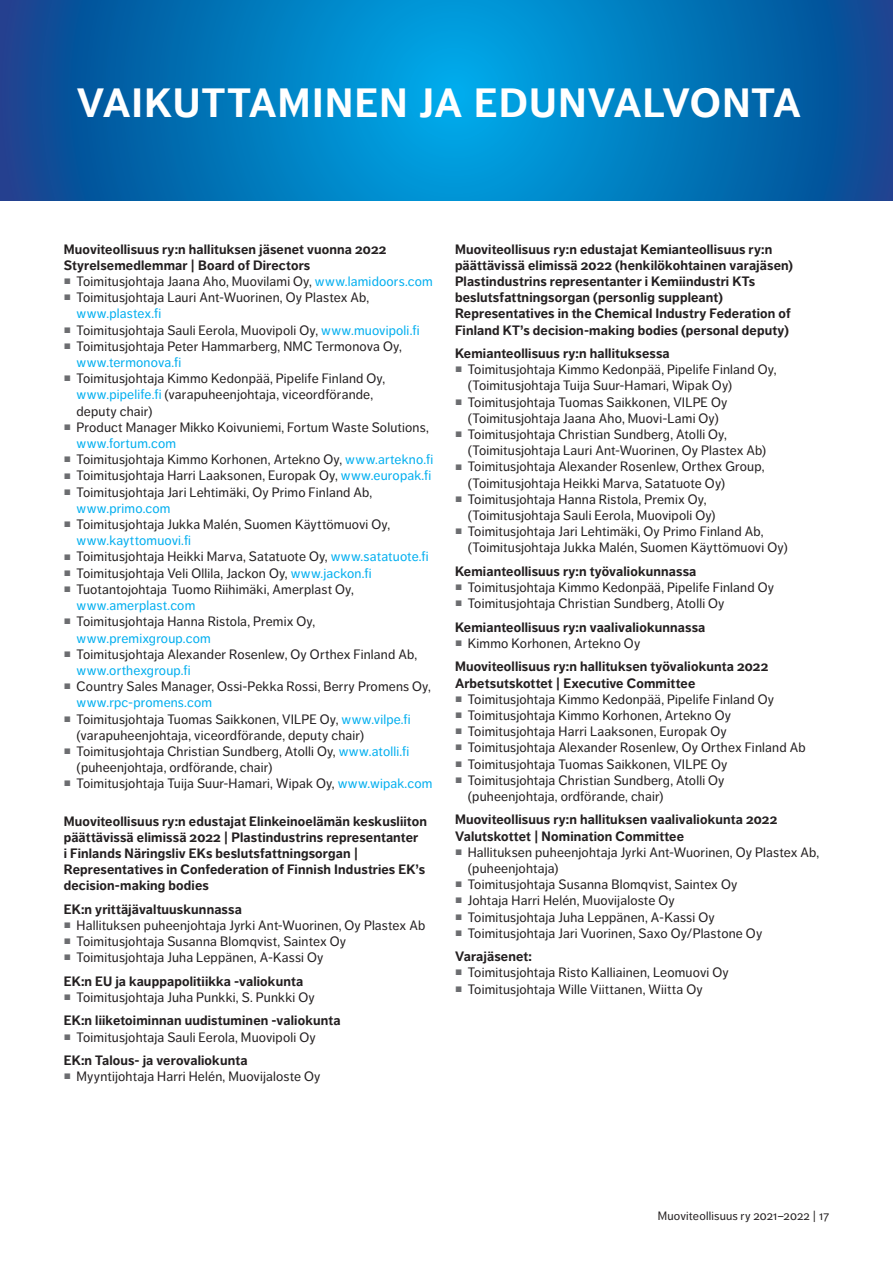
<style>
.page{position:relative;width:893px;height:1263px;background:#fff}
.page>*{position:absolute;margin:0;border:0;box-sizing:border-box;transform-origin:0 0}
.Paajakso-otsikot_202{font:700 40.5px "Dagny Pro";letter-spacing:.03em;color:#fff}
.t1{font:13.5px/16.2px "Dagny Pro";letter-spacing:.01em;color:#231f20}
.Tummat_valiotsikot_0{font:700 13.5px/16.2px "Dagny Pro";letter-spacing:.01em;color:#231f20}
.t2{font:12px "Dagny Pro";letter-spacing:.015em;color:#231f20}
.s1{font-family:"Arial";font-size:12px;color:#6c6d70}
.s2{color:#00aeef}
</style>
<div class="page">
<svg style="left:0;top:0;width:893px;height:200px;background:#0375b9"></svg>
<p class="Paajakso-otsikot_202" style="left:77px;top:79px;width:726px">VAIKUTTAMINEN JA EDUNVALVONTA</p>
<p class="Tummat_valiotsikot_0" style="left:64px;top:241px;width:324px">Muoviteollisuus ry:n hallituksen jäsenet vuonna 2022</p>
<p class="Tummat_valiotsikot_0" style="left:64px;top:257px;width:248px">Styrelsemedlemmar | Board of Directors</p>
<p class="t1" style="left:64px;top:273px;width:371px"><span class="s1">■</span> Toimitusjohtaja Jaana Aho, Muovilami Oy, <span class="s2">www.lamidoors.com</span></p>
<p class="t1" style="left:77px;top:289px;width:294px;text-indent:-13px"><span class="s1">■</span> Toimitusjohtaja Lauri Ant-Wuorinen, Oy Plastex Ab, <span class="s2">www.plastex.fi</span></p>
<p class="t1" style="left:64px;top:322px;width:357px"><span class="s1">■</span> Toimitusjohtaja Sauli Eerola, Muovipoli Oy, <span class="s2">www.muovipoli.fi</span></p>
<p class="t1" style="left:77px;top:338px;width:327px;text-indent:-13px"><span class="s1">■</span> Toimitusjohtaja Peter Hammarberg, NMC Termonova Oy, <span class="s2">www.termonova.fi</span></p>
<p class="t1" style="left:77px;top:370px;width:310px;text-indent:-13px"><span class="s1">■</span> Toimitusjohtaja Kimmo Kedonpää, Pipelife Finland Oy, <span class="s2">www.pipelife.fi</span> (varapuheenjohtaja, viceordförande, deputy chair)</p>
<p class="t1" style="left:77px;top:419px;width:354px;text-indent:-13px"><span class="s1">■</span> Product Manager Mikko Koivuniemi, Fortum Waste Solutions, <span class="s2">www.fortum.com</span></p>
<p class="t1" style="left:64px;top:451px;width:371px"><span class="s1">■</span> Toimitusjohtaja Kimmo Korhonen, Artekno Oy, <span class="s2">www.artekno.fi</span></p>
<p class="t1" style="left:64px;top:468px;width:369px"><span class="s1">■</span> Toimitusjohtaja Harri Laaksonen, Europak Oy, <span class="s2">www.europak.fi</span></p>
<p class="t1" style="left:77px;top:484px;width:297px;text-indent:-13px"><span class="s1">■</span> Toimitusjohtaja Jari Lehtimäki, Oy Primo Finland Ab, <span class="s2">www.primo.com</span></p>
<p class="t1" style="left:77px;top:516px;width:315px;text-indent:-13px"><span class="s1">■</span> Toimitusjohtaja Jukka Malén, Suomen Käyttömuovi Oy, <span class="s2">www.kayttomuovi.fi</span></p>
<p class="t1" style="left:64px;top:549px;width:366px"><span class="s1">■</span> Toimitusjohtaja Heikki Marva, Satatuote Oy, <span class="s2">www.satatuote.fi</span></p>
<p class="t1" style="left:64px;top:565px;width:309px"><span class="s1">■</span> Toimitusjohtaja Veli Ollila, Jackon Oy, <span class="s2">www.jackon.fi</span></p>
<p class="t1" style="left:77px;top:581px;width:279px;text-indent:-13px"><span class="s1">■</span> Tuotantojohtaja Tuomo Riihimäki, Amerplast Oy, <span class="s2">www.amerplast.com</span></p>
<p class="t1" style="left:77px;top:613px;width:240px;text-indent:-13px"><span class="s1">■</span> Toimitusjohtaja Hanna Ristola, Premix Oy, <span class="s2">www.premixgroup.com</span></p>
<p class="t1" style="left:77px;top:646px;width:342px;text-indent:-13px"><span class="s1">■</span> Toimitusjohtaja Alexander Rosenlew, Oy Orthex Finland Ab, <span class="s2">www.orthexgroup.fi</span></p>
<p class="t1" style="left:77px;top:678px;width:356px;text-indent:-13px"><span class="s1">■</span> Country Sales Manager, Ossi-Pekka Rossi, Berry Promens Oy, <span class="s2">www.rpc-promens.com</span></p>
<p class="t1" style="left:77px;top:711px;width:336px;text-indent:-13px"><span class="s1">■</span> Toimitusjohtaja Tuomas Saikkonen, VILPE Oy, <span class="s2">www.vilpe.fi </span>(varapuheenjohtaja, viceordförande, deputy chair)</p>
<p class="t1" style="left:77px;top:743px;width:334px;text-indent:-13px"><span class="s1">■</span> Toimitusjohtaja Christian Sundberg, Atolli Oy, <span class="s2">www.atolli.fi </span>(puheenjohtaja, ordförande, chair)</p>
<p class="t1" style="left:64px;top:775px;width:370px"><span class="s1">■</span> Toimitusjohtaja Tuija Suur-Hamari, Wipak Oy, <span class="s2">www.wipak.com</span></p>
<p class="Tummat_valiotsikot_0" style="left:64px;top:813px;width:365px">Muoviteollisuus ry:n edustajat Elinkeinoelämän keskusliiton päättävissä elimissä 2022 | Plastindustrins representanter<br>i Finlands Näringsliv EKs beslutsfattningsorgan | Representatives in Confederation of Finnish Industries EK’s decision-making bodies</p>
<p class="Tummat_valiotsikot_0" style="left:64px;top:901px;width:180px">EK:n yrittäjävaltuuskunnassa</p>
<p class="t1" style="left:64px;top:917px;width:363px"><span class="s1">■</span> Hallituksen puheenjohtaja Jyrki Ant-Wuorinen, Oy Plastex Ab</p>
<p class="t1" style="left:64px;top:933px;width:284px"><span class="s1">■</span> Toimitusjohtaja Susanna Blomqvist, Saintex Oy</p>
<p class="t1" style="left:64px;top:950px;width:261px"><span class="s1">■</span> Toimitusjohtaja Juha Leppänen, A-Kassi Oy</p>
<p class="Tummat_valiotsikot_0" style="left:64px;top:973px;width:241px">EK:n EU ja kauppapolitiikka -valiokunta</p>
<p class="t1" style="left:64px;top:989px;width:253px"><span class="s1">■</span> Toimitusjohtaja Juha Punkki, S. Punkki Oy</p>
<p class="Tummat_valiotsikot_0" style="left:64px;top:1013px;width:278px">EK:n liiketoiminnan uudistuminen -valiokunta</p>
<p class="t1" style="left:64px;top:1029px;width:254px"><span class="s1">■</span> Toimitusjohtaja Sauli Eerola, Muovipoli Oy</p>
<p class="Tummat_valiotsikot_0" style="left:64px;top:1052px;width:185px">EK:n Talous- ja verovaliokunta</p>
<p class="t1" style="left:64px;top:1068px;width:258px"><span class="s1">■</span> Myyntijohtaja Harri Helén, Muovijaloste Oy</p>
<p class="Tummat_valiotsikot_0" style="left:455px;top:241px;width:339px">Muoviteollisuus ry:n edustajat Kemianteollisuus ry:n päättävissä elimissä 2022 (henkilökohtainen varajäsen)</p>
<p class="Tummat_valiotsikot_0" style="left:455px;top:273px;width:337px">Plastindustrins representanter i Kemiindustri KTs beslutsfattningsorgan (personlig suppleant)<br>Representatives in the Chemical Industry Federation of Finland KT’s decision-making bodies (personal deputy)</p>
<p class="Tummat_valiotsikot_0" style="left:455px;top:345px;width:216px">Kemianteollisuus ry:n hallituksessa</p>
<p class="t1" style="left:468px;top:361px;width:310px;text-indent:-13px"><span class="s1">■</span> Toimitusjohtaja Kimmo Kedonpää, Pipelife Finland Oy, (Toimitusjohtaja Tuija Suur-Hamari, Wipak Oy)</p>
<p class="t1" style="left:455px;top:394px;width:274px;text-align:center"><span class="s1">■</span> Toimitusjohtaja Tuomas Saikkonen, VILPE Oy (Toimitusjohtaja Jaana Aho, Muovi-Lami Oy)</p>
<p class="t1" style="left:468px;top:426px;width:300px;text-indent:-13px"><span class="s1">■</span> Toimitusjohtaja Christian Sundberg, Atolli Oy, (Toimitusjohtaja Lauri Ant-Wuorinen, Oy Plastex Ab)</p>
<p class="t1" style="left:468px;top:459px;width:298px;text-indent:-13px"><span class="s1">■</span> Toimitusjohtaja Alexander Rosenlew, Orthex Group, (Toimitusjohtaja Heikki Marva, Satatuote Oy)</p>
<p class="t1" style="left:468px;top:491px;width:249px;text-indent:-13px"><span class="s1">■</span> Toimitusjohtaja Hanna Ristola, Premix Oy, (Toimitusjohtaja Sauli Eerola, Muovipoli Oy)</p>
<p class="t1" style="left:468px;top:523px;width:321px;text-indent:-13px"><span class="s1">■</span> Toimitusjohtaja Jari Lehtimäki, Oy Primo Finland Ab, (Toimitusjohtaja Jukka Malén, Suomen Käyttömuovi Oy)</p>
<p class="Tummat_valiotsikot_0" style="left:455px;top:563px;width:243px">Kemianteollisuus ry:n työvaliokunnassa</p>
<p class="t1" style="left:455px;top:579px;width:321px"><span class="s1">■</span> Toimitusjohtaja Kimmo Kedonpää, Pipelife Finland Oy</p>
<p class="t1" style="left:455px;top:595px;width:271px"><span class="s1">■</span> Toimitusjohtaja Christian Sundberg, Atolli Oy</p>
<p class="Tummat_valiotsikot_0" style="left:455px;top:619px;width:252px">Kemianteollisuus ry:n vaalivaliokunnassa</p>
<p class="t1" style="left:455px;top:635px;width:187px"><span class="s1">■</span> Kimmo Korhonen, Artekno Oy</p>
<p class="Tummat_valiotsikot_0" style="left:455px;top:659px;width:315px">Muoviteollisuus ry:n hallituksen työvaliokunta 2022</p>
<p class="Tummat_valiotsikot_0" style="left:455px;top:675px;width:242px">Arbetsutskottet | Executive Committee</p>
<p class="t1" style="left:455px;top:691px;width:321px"><span class="s1">■</span> Toimitusjohtaja Kimmo Kedonpää, Pipelife Finland Oy</p>
<p class="t1" style="left:455px;top:707px;width:278px"><span class="s1">■</span> Toimitusjohtaja Kimmo Korhonen, Artekno Oy</p>
<p class="t1" style="left:455px;top:723px;width:273px"><span class="s1">■</span> Toimitusjohtaja Harri Laaksonen, Europak Oy</p>
<p class="t1" style="left:455px;top:739px;width:352px"><span class="s1">■</span> Toimitusjohtaja Alexander Rosenlew, Oy Orthex Finland Ab</p>
<p class="t1" style="left:455px;top:756px;width:274px"><span class="s1">■</span> Toimitusjohtaja Tuomas Saikkonen, VILPE Oy</p>
<p class="t1" style="left:468px;top:772px;width:258px;text-indent:-13px"><span class="s1">■</span> Toimitusjohtaja Christian Sundberg, Atolli Oy (puheenjohtaja, ordförande, chair)</p>
<p class="Tummat_valiotsikot_0" style="left:455px;top:812px;width:324px">Muoviteollisuus ry:n hallituksen vaalivaliokunta 2022</p>
<p class="Tummat_valiotsikot_0" style="left:455px;top:828px;width:231px">Valutskottet | Nomination Committee</p>
<p class="t1" style="left:468px;top:844px;width:353px;text-indent:-13px"><span class="s1">■</span> Hallituksen puheenjohtaja Jyrki Ant-Wuorinen, Oy Plastex Ab, (puheenjohtaja)</p>
<p class="t1" style="left:455px;top:876px;width:284px"><span class="s1">■</span> Toimitusjohtaja Susanna Blomqvist, Saintex Oy</p>
<p class="t1" style="left:455px;top:892px;width:221px"><span class="s1">■</span> Johtaja Harri Helén, Muovijaloste Oy</p>
<p class="t1" style="left:455px;top:909px;width:261px"><span class="s1">■</span> Toimitusjohtaja Juha Leppänen, A-Kassi Oy</p>
<p class="t1" style="left:455px;top:925px;width:309px"><span class="s1">■</span> Toimitusjohtaja Jari Vuorinen, Saxo Oy/Plastone Oy</p>
<p class="Tummat_valiotsikot_0" style="left:455px;top:948px;width:78px">Varajäsenet:</p>
<p class="t1" style="left:455px;top:964px;width:275px"><span class="s1">■</span> Toimitusjohtaja Risto Kalliainen, Leomuovi Oy</p>
<p class="t1" style="left:455px;top:981px;width:249px"><span class="s1">■</span> Toimitusjohtaja Wille Viittanen, Wiitta Oy</p>
<p class="t2" style="left:658px;top:1209px;width:173px">Muoviteollisuus ry 2021–2022 | 17</p>
</div>
